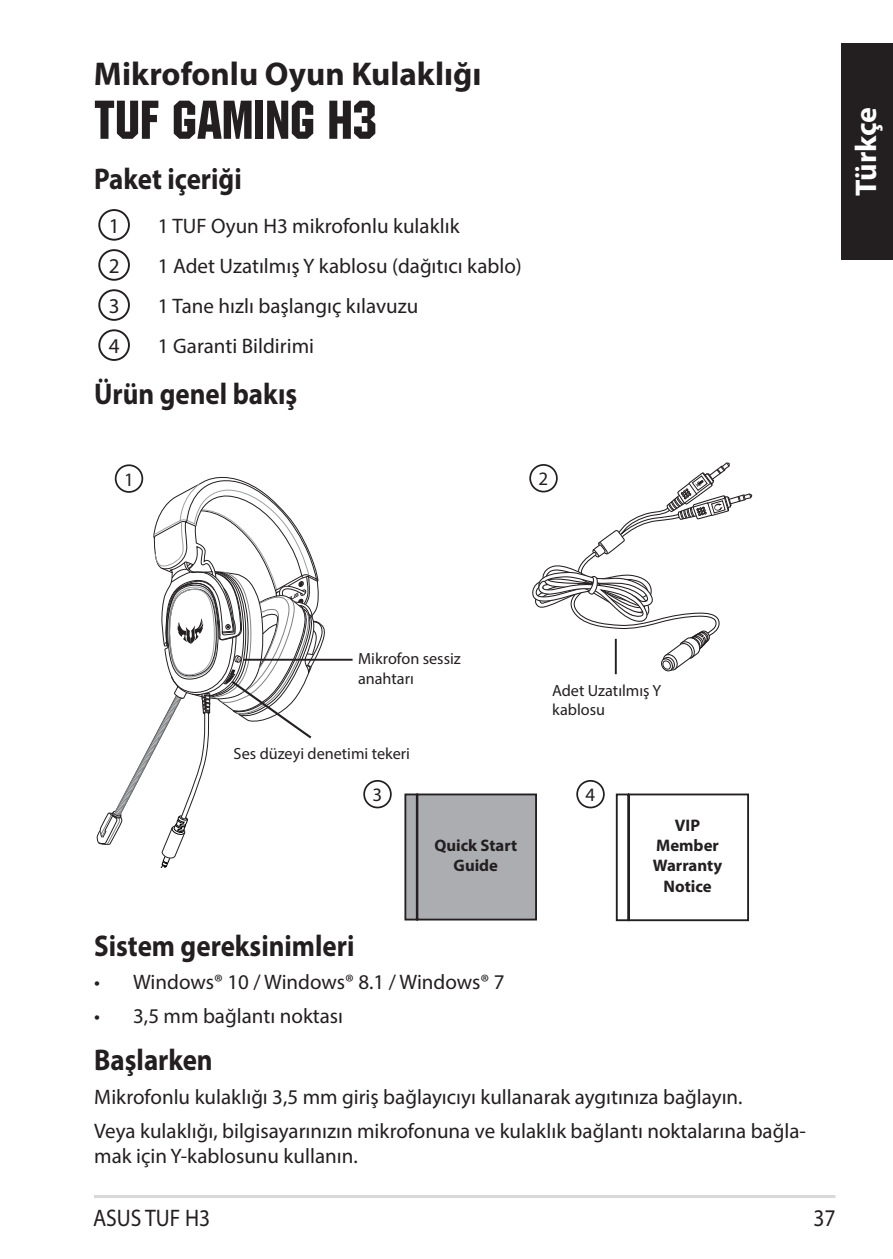
<style>
.page{position:relative;width:893px;height:1259px;background:#fff}
.page>*{position:absolute;margin:0;border:0;box-sizing:border-box;transform-origin:0 0}
.t1{font:54px "Machine IT Cby BT";color:#231f20}
.t2{font:700 33px "Myriad Pro";color:#231f20}
.t3{font:700 30px "Myriad Pro";color:#231f20;scale:.9 1}
.t4{font:700 30px "Myriad Pro";letter-spacing:-.005em;color:#fff}
.t5{font:24px "Myriad Pro";color:#231f20;scale:.9 1}
.t6{font:21px/33.6px "Myriad Pro";color:#231f20}
.t7{font:18.9px "Myriad Pro";color:#231f20}
.t8{font:700 16.8px/20.1px "Myriad";color:#231f20;text-align:center}
.t9{font:700 16.8px/20.1px "Myriad Pro";color:#231f20;text-align:center}
.t10{font:16.2px/19.5px "Myriad Pro";color:#231f20}
</style>
<div class="page">
<hr style="left:94px;top:1195px;width:741px;height:3px;background:#d8d8d8">
<div style="left:841px;top:43px;width:52px;height:217px;background:#231f20"></div>
<div style="left:98px;top:209px;width:32px;height:32px;border:2px solid #231f20;border-radius:50%"></div>
<div style="left:98px;top:249px;width:32px;height:32px;border:2px solid #231f20;border-radius:50%"></div>
<div style="left:98px;top:289px;width:32px;height:32px;border:2px solid #231f20;border-radius:50%"></div>
<div style="left:98px;top:329px;width:32px;height:32px;border:2px solid #231f20;border-radius:50%"></div>
<div style="left:529px;top:464px;width:29px;height:28px;border:2px solid #231f20;border-radius:50%"></div>
<div style="left:363px;top:780px;width:29px;height:28px;border:2px solid #231f20;border-radius:50%"></div>
<div style="left:576px;top:780px;width:29px;height:28px;border:2px solid #231f20;border-radius:50%"></div>
<svg style="left:404px;top:793px;width:133px;height:128px;background:#a2a3a7"></svg>
<svg style="left:615px;top:793px;width:134px;height:129px"></svg>
<div style="left:115px;top:464px;width:28px;height:29px;border:2px solid #231f20;border-radius:50%"></div>
<hr style="left:615px;top:639px;width:2px;height:35px;background:#231f20">
<hr style="left:244px;top:659px;width:109px;height:1px;background:#231f20">
<svg style="left:99px;top:477px;width:224px;height:390px"></svg>
<svg style="left:530px;top:462px;width:223px;height:211px"></svg>
<h2 class="t2" style="left:94px;top:52px;width:389px">Mikrofonlu Oyun Kulaklığı</h2>
<h1 class="t1" style="left:94px;top:88px;width:285px">TUF GAMING H3</h1>
<h3 class="t3" style="left:94px;top:159px;width:166px">Paket içeriği</h3>
<p class="t6" style="left:109px;top:209px;width:12px">1</p>
<p class="t6" style="left:158px;top:209px;width:303px">1 TUF Oyun H3 mikrofonlu kulaklık</p>
<p class="t6" style="left:109px;top:249px;width:12px">2</p>
<p class="t6" style="left:158px;top:249px;width:365px">1 Adet Uzatılmış Y kablosu (dağıtıcı kablo)</p>
<p class="t6" style="left:109px;top:289px;width:12px">3</p>
<p class="t6" style="left:158px;top:289px;width:262px">1 Tane hızlı başlangıç kılavuzu</p>
<p class="t6" style="left:109px;top:329px;width:12px">4</p>
<p class="t6" style="left:158px;top:329px;width:158px">1 Garanti Bildirimi</p>
<h3 class="t3" style="left:94px;top:375px;width:227px">Ürün genel bakış</h3>
<p class="t7" style="left:124px;top:468px;width:11px">1</p>
<p class="t7" style="left:539px;top:467px;width:11px">2</p>
<h3 class="t4" style="left:846px;top:196px;width:90px;rotate:-90deg">Türkçe</h3>
<p class="t10" style="left:358px;top:649px;width:104px">Mikrofon sessiz anahtarı</p>
<p class="t10" style="left:234px;top:743px;width:178px">Ses düzeyi denetimi tekeri</p>
<p class="t10" style="left:552px;top:680px;width:110px">Adet Uzatılmış Y kablosu</p>
<p class="t7" style="left:373px;top:783px;width:11px">3</p>
<p class="t7" style="left:586px;top:783px;width:11px">4</p>
<p class="t9" style="left:434px;top:835px;width:84px">Quick Start<br>Guide</p>
<p class="t8" style="left:653px;top:816px;width:71px">VIP<br>Member<br>Warranty<br>Notice</p>
<h3 class="t3" style="left:94px;top:926px;width:291px">Sistem gereksinimleri</h3>
<p class="t6" style="left:94px;top:965px;width:412px">• Windows® 10 / Windows® 8.1 / Windows® 7</p>
<p class="t6" style="left:94px;top:999px;width:250px">• 3,5 mm bağlantı noktası</p>
<h3 class="t3" style="left:94px;top:1040px;width:133px">Başlarken</h3>
<p class="t6" style="left:94px;top:1079px;width:713px">Mikrofonlu kulaklığı 3,5 mm giriş bağlayıcıyı kullanarak aygıtınıza bağlayın.<br>Veya kulaklığı, bilgisayarınızın mikrofonuna ve kulaklık bağlantı noktalarına bağla-</p>
<p class="t6" style="left:94px;top:1138px;width:265px">mak için Y-kablosunu kullanın.</p>
<p class="t5" style="left:93px;top:1203px;width:132px">ASUS TUF H3</p>
<p class="t5" style="left:813px;top:1203px;width:26px">37</p>
</div>
